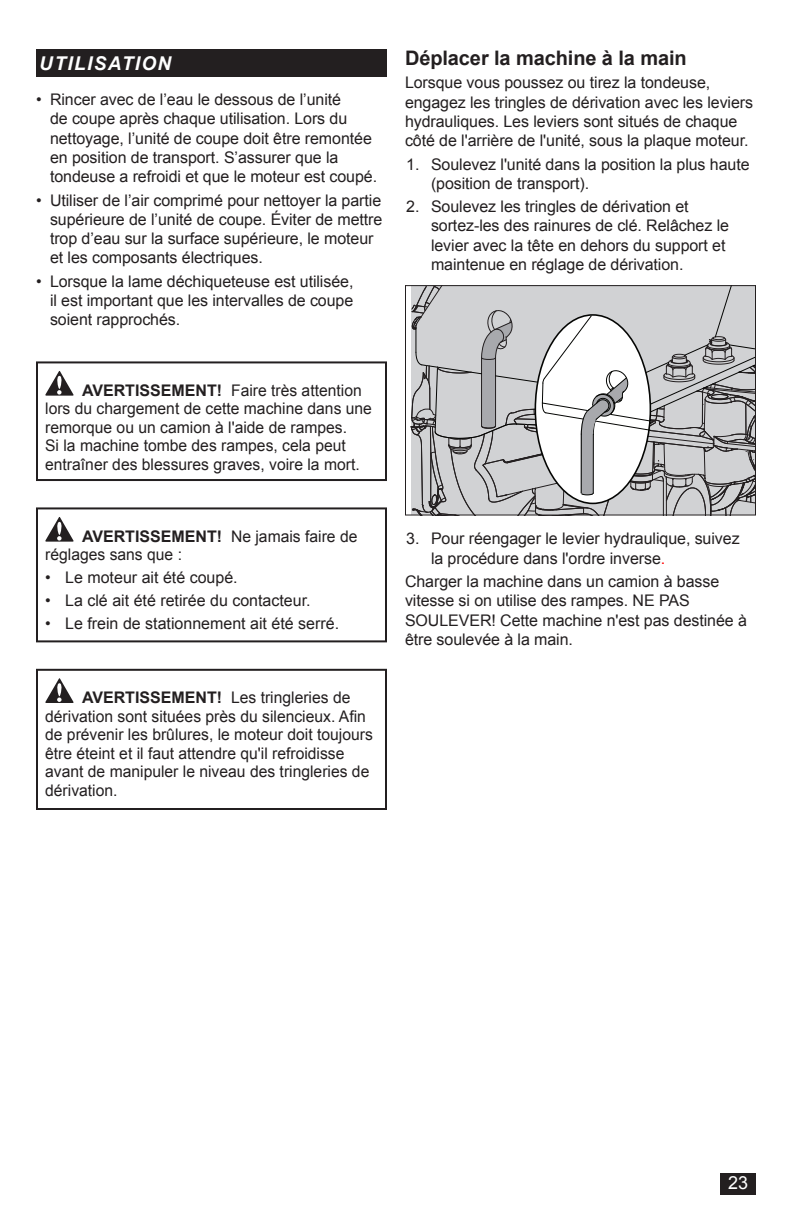
<style>
.page{position:relative;width:792px;height:1224px;background:#fff}
.page>*{position:absolute;margin:0;border:0;box-sizing:border-box;transform-origin:0 0}
.Head_10A_FR{font:700 20px "Arial";letter-spacing:-.005em;color:#231f20}
.t1{font:italic 700 19px "Arial";letter-spacing:.075em;color:#fff}
.t2{font:18px "Arial";color:#fff}
.Warning_FR{font:16px/19.2px "Arial";letter-spacing:-.005em;color:#231f20}
.Body_Text_FR{font:16px/19.2px "Arial";letter-spacing:-.005em;color:#231f20}
.s1{font-weight:700}
.s2{color:#f00}
</style>
<div class="page">
<svg style="left:411px;top:287px;width:343px;height:227px"></svg>
<div style="left:405px;top:285px;width:351px;height:231px;border:1px solid #231f20"></div>
<div style="left:721px;top:1174px;width:35px;height:21px;background:#231f20"></div>
<div style="left:36px;top:49px;width:351px;height:27px;background:#231f20"></div>
<svg style="left:45px;top:517px;width:29px;height:25px"></svg>
<div style="left:36px;top:507px;width:351px;height:135px;border:2px solid #231f20"></div>
<svg style="left:45px;top:371px;width:29px;height:25px"></svg>
<div style="left:36px;top:361px;width:351px;height:120px;border:2px solid #231f20"></div>
<svg style="left:45px;top:678px;width:29px;height:25px"></svg>
<div style="left:36px;top:669px;width:351px;height:141px;border:2px solid #231f20"></div>
<p class="t1" style="left:39px;top:50px;width:134px">UTILISATION</p>
<p class="Warning_FR" style="left:50px;top:90px;width:329px;text-indent:-14px">• Rincer avec de l’eau le dessous de l’unité<br>de coupe après chaque utilisation. Lors du nettoyage, l’unité de coupe doit être remontée en position de transport. S’assurer que la tondeuse a refroidi et que le moteur est coupé.</p>
<p class="Warning_FR" style="left:50px;top:191px;width:334px;text-indent:-14px">• Utiliser de l’air comprimé pour nettoyer la partie supérieure de l’unité de coupe. Éviter de mettre trop d’eau sur la surface supérieure, le moteur et les composants électriques.</p>
<p class="Warning_FR" style="left:50px;top:272px;width:305px;text-align:justify;text-indent:-14px">• Lorsque la lame déchiqueteuse est utilisée, il est important que les intervalles de coupe soient rapprochés.</p>
<p class="Warning_FR" style="left:45px;top:381px;width:328px;line-height:18.6px;text-indent:37px"><span class="s1">AVERTISSEMENT!</span> Faire très attention lors du chargement de cette machine dans une remorque ou un camion à l'aide de rampes.<br>Si la machine tombe des rampes, cela peut entraîner des blessures graves, voire la mort.</p>
<p class="Warning_FR" style="left:45px;top:527px;width:314px;line-height:18.6px;text-indent:37px"><span class="s1">AVERTISSEMENT!</span> Ne jamais faire de réglages sans que :</p>
<p class="Warning_FR" style="left:45px;top:568px;width:194px">• Le moteur ait été coupé.</p>
<p class="Warning_FR" style="left:45px;top:591px;width:267px">• La clé ait été retirée du contacteur.</p>
<p class="Warning_FR" style="left:45px;top:614px;width:295px">• Le frein de stationnement ait été serré.</p>
<p class="Warning_FR" style="left:45px;top:688px;width:329px;line-height:18.6px;text-indent:37px"><span class="s1">AVERTISSEMENT!</span> Les tringleries de dérivation sont situées près du silencieux. Afin de prévenir les brûlures, le moteur doit toujours être éteint et il faut attendre qu'il refroidisse avant de manipuler le niveau des tringleries de dérivation.</p>
<p class="Head_10A_FR" style="left:405px;top:45px;width:283px">Déplacer la machine à la main</p>
<p class="Body_Text_FR" style="left:405px;top:73px;width:350px">Lorsque vous poussez ou tirez la tondeuse, engagez les tringles de dérivation avec les leviers hydrauliques. Les leviers sont situés de chaque côté de l'arrière de l'unité, sous la plaque moteur.</p>
<p class="Warning_FR" style="left:431px;top:155px;width:320px;text-indent:-25px">1. Soulevez l'unité dans la position la plus haute (position de transport).</p>
<p class="Warning_FR" style="left:431px;top:197px;width:300px;text-indent:-25px">2. Soulevez les tringles de dérivation et sortez-les des rainures de clé. Relâchez le levier avec la tête en dehors du support et maintenue en réglage de dérivation.</p>
<p class="Warning_FR" style="left:431px;top:529px;width:310px;text-indent:-25px">3. Pour réengager le levier hydraulique, suivez la procédure dans l'ordre inverse<span class="s2">.</span></p>
<p class="Body_Text_FR" style="left:405px;top:572px;width:343px">Charger la machine dans un camion à basse vitesse si on utilise des rampes. NE PAS SOULEVER! Cette machine n'est pas destinée à être soulevée à la main.</p>
<p class="t2" style="left:728px;top:1171px;width:22px">23</p>
</div>
